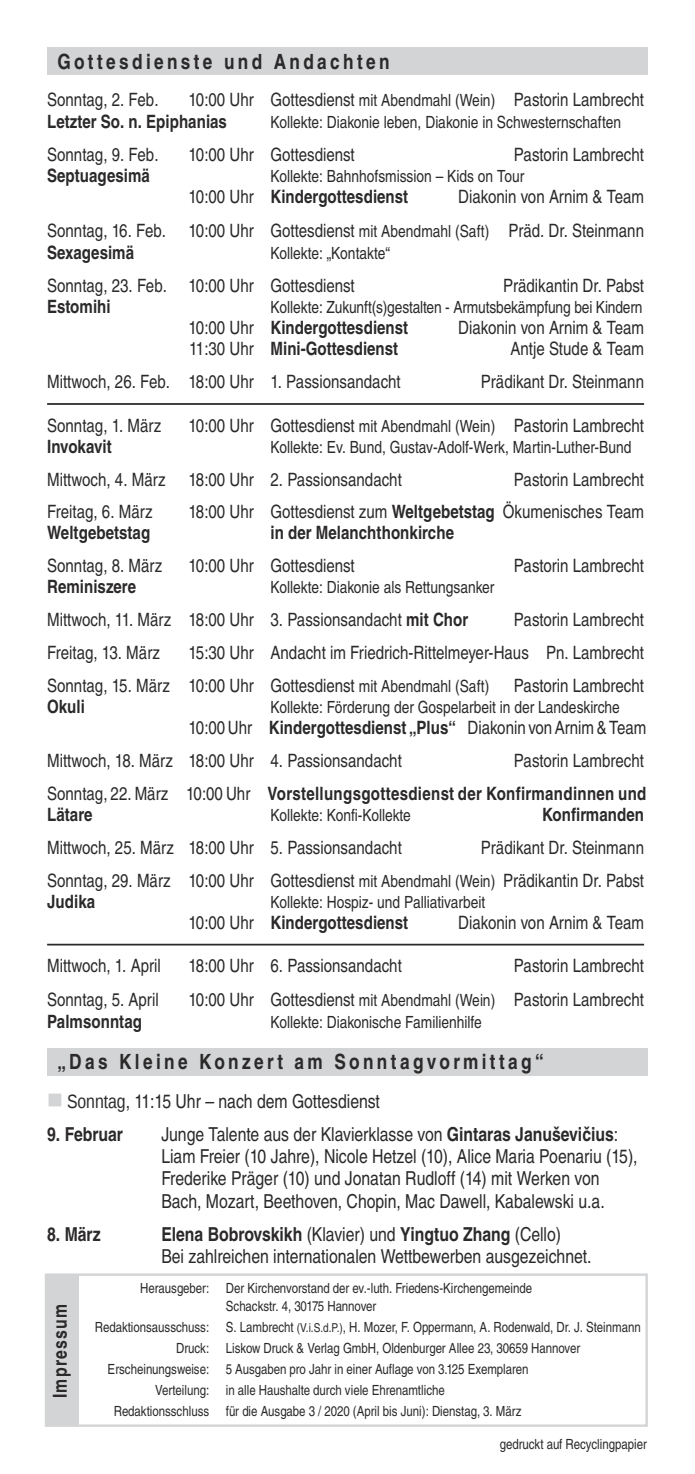
<style>
.page{position:relative;width:695px;height:1474px;background:#fff}
.page>*{position:absolute;margin:0;border:0;box-sizing:border-box;transform-origin:0 0}
.t1{font:700 condensed 21px "Nimbus San L";letter-spacing:.16em;color:#2b292a}
.t2{font:condensed 19.25px/22.4px "Nimbus San L";color:#2b292a}
.t3{font:700 condensed 19.25px "Nimbus San L";letter-spacing:.01em;color:#2b292a}
.t4{font:700 condensed 19.25px "Nimbus San L";letter-spacing:.07em;color:#2b292a}
.t5{font:condensed 18.38px/32.9px "Nimbus San L";color:#2b292a}
.t6{font:700 condensed 18.38px "Nimbus San L";color:#2b292a}
.t7{font:700 condensed 18.38px/32.9px "Nimbus San L";letter-spacing:.02em;color:#2b292a;text-align:right}
.t8{font:condensed 16.8px "Nimbus San L";letter-spacing:-.005em;color:#2b292a}
.t9{font:condensed 14px/17.5px "Nimbus San L";letter-spacing:-.005em;color:#2b292a}
.s1{font-size:16.8px}
.s2{font-weight:700}
.s3{font-weight:400}
.s4{font-family:"Liberation Sans Narrow";font-stretch:normal;font-size:26.25px;color:#d2d4d5}
.s5{font-family:"Liberation Sans Narrow";font-stretch:normal}
.s6{font-size:12.25px}
</style>
<div class="page">
<div style="left:45px;top:1273px;width:602px;height:153px;border:2px solid #d2d4d5"></div>
<div style="left:46px;top:1274px;width:32px;height:151px;background:#d2d4d5"></div>
<div style="left:47px;top:1048px;width:600px;height:27px;background:#d2d4d5"></div>
<div style="left:47px;top:47px;width:600px;height:28px;background:#d2d4d5"></div>
<hr style="left:47px;top:403px;width:597px;height:2px;background:#2b292a">
<hr style="left:47px;top:943px;width:597px;height:2px;background:#2b292a">
<p class="t1" style="left:57px;top:53px;width:334px">Gottesdienste und Andachten</p>
<p class="t5" style="left:47px;top:84px;width:113px">Sonntag, 2. Feb.</p>
<p class="t5" style="left:47px;top:89px;width:598px;line-height:22.1px;text-indent:141px">10:00 Uhr Gottesdienst <span class="s1">mit Abendmahl (Wein)</span> Pastorin Lambrecht<br><span class="s2">Letzter So. n. Epiphanias</span></p>
<p class="t8" style="left:270px;top:113px;width:352px">Kollekte: Diakonie leben, Diakonie in Schwesternschaften</p>
<p class="t5" style="left:47px;top:139px;width:113px">Sonntag, 9. Feb.</p>
<p class="t5" style="left:188px;top:139px;width:168px">10:00 Uhr Gottesdienst</p>
<p class="t5" style="left:514px;top:139px;width:132px">Pastorin Lambrecht</p>
<p class="t6" style="left:47px;top:169px;width:104px">Septuagesimä</p>
<p class="t8" style="left:270px;top:167px;width:255px">Kollekte: Bahnhofsmission – Kids on Tour</p>
<p class="t6" style="left:188px;top:190px;width:221px"><span class="s3">10:00 Uhr</span> Kindergottesdienst</p>
<p class="t5" style="left:47px;top:180px;width:598px;line-height:33.9px;text-align:right">Diakonin von Arnim &amp; Team<br>Sonntag, 16. Feb. 10:00 Uhr Gottesdienst <span class="s1">mit Abendmahl (Saft)</span> Präd. Dr. Steinmann</p>
<p class="t6" style="left:47px;top:246px;width:88px">Sexagesimä</p>
<p class="t8" style="left:270px;top:244px;width:121px">Kollekte: „Kontakte“</p>
<p class="t5" style="left:47px;top:269px;width:309px">Sonntag, 23. Feb. 10:00 Uhr Gottesdienst</p>
<p class="t5" style="left:503px;top:269px;width:142px">Prädikantin Dr. Pabst</p>
<p class="t6" style="left:47px;top:300px;width:65px">Estomihi</p>
<p class="t8" style="left:270px;top:298px;width:373px">Kollekte: Zukunft(s)gestalten - Armutsbekämpfung bei Kindern</p>
<p class="t6" style="left:188px;top:321px;width:221px"><span class="s3">10:00 Uhr</span> Kindergottesdienst</p>
<p class="t5" style="left:458px;top:311px;width:187px">Diakonin von Arnim &amp; Team</p>
<p class="t6" style="left:189px;top:342px;width:210px"><span class="s3">11:30 Uhr</span> Mini-Gottesdienst</p>
<p class="t5" style="left:510px;top:332px;width:135px">Antje Stude &amp; Team</p>
<p class="t5" style="left:47px;top:365px;width:355px">Mittwoch, 26. Feb. 18:00 Uhr 1. Passionsandacht</p>
<p class="t5" style="left:481px;top:365px;width:165px">Prädikant Dr. Steinmann</p>
<p class="t5" style="left:47px;top:409px;width:116px">Sonntag, 1. März</p>
<p class="t5" style="left:188px;top:409px;width:457px">10:00 Uhr Gottesdienst <span class="s1">mit Abendmahl (Wein)</span> Pastorin Lambrecht</p>
<p class="t6" style="left:47px;top:439px;width:66px">Invokavit</p>
<p class="t8" style="left:270px;top:437px;width:362px">Kollekte: Ev. Bund, Gustav-Adolf-Werk, Martin-Luther-Bund</p>
<p class="t5" style="left:47px;top:463px;width:356px">Mittwoch, 4. März 18:00 Uhr 2. Passionsandacht</p>
<p class="t5" style="left:514px;top:463px;width:132px">Pastorin Lambrecht</p>
<p class="t5" style="left:47px;top:496px;width:107px">Freitag, 6. März</p>
<p class="t5" style="left:188px;top:496px;width:457px">18:00 Uhr Gottesdienst zum <span class="s2">Weltgebetstag</span> Ökumenisches Team</p>
<p class="t6" style="left:47px;top:526px;width:105px">Weltgebetstag</p>
<p class="t6" style="left:270px;top:526px;width:185px">in der Melanchthonkirche</p>
<p class="t5" style="left:47px;top:549px;width:117px">Sonntag, 8. März</p>
<p class="t5" style="left:188px;top:549px;width:168px">10:00 Uhr Gottesdienst</p>
<p class="t5" style="left:514px;top:549px;width:132px">Pastorin Lambrecht</p>
<p class="t6" style="left:47px;top:580px;width:90px">Reminiszere</p>
<p class="t8" style="left:270px;top:578px;width:225px">Kollekte: Diakonie als Rettungsanker</p>
<p class="t5" style="left:47px;top:603px;width:422px">Mittwoch, 11. März 18:00 Uhr 3. Passionsandacht <span class="s2">mit Chor</span></p>
<p class="t5" style="left:514px;top:603px;width:132px">Pastorin Lambrecht</p>
<p class="t5" style="left:47px;top:636px;width:114px">Freitag, 13. März</p>
<p class="t5" style="left:47px;top:636px;width:598px;text-indent:141px">15:30 Uhr Andacht im Friedrich-Rittelmeyer-Haus Pn. Lambrecht<br>Sonntag, 15. März 10:00 Uhr Gottesdienst <span class="s1">mit Abendmahl (Saft)</span></p>
<p class="t5" style="left:514px;top:669px;width:132px">Pastorin Lambrecht</p>
<p class="t6" style="left:47px;top:699px;width:39px">Okuli</p>
<p class="t8" style="left:270px;top:698px;width:351px">Kollekte: Förderung der Gospelarbeit in der Landeskirche</p>
<p class="t5" style="left:47px;top:711px;width:600px;text-indent:141px">10:00 Uhr <span class="s2">Kindergottesdienst „Plus“</span> Diakonin von Arnim &amp; Team<br>Mittwoch, 18. März 18:00 Uhr 4. Passionsandacht</p>
<p class="t7" style="left:47px;top:746px;width:600px"><span class="s3">Pastorin Lambrecht<br>Sonntag, 22. März 10:00 Uhr</span> Vorstellungsgottesdienst der Konfirmandinnen und</p>
<p class="t6" style="left:47px;top:807px;width:47px">Lätare</p>
<p class="t8" style="left:270px;top:805px;width:142px">Kollekte: Konfi-Kollekte</p>
<p class="t6" style="left:542px;top:807px;width:103px">Konfirmanden</p>
<p class="t5" style="left:47px;top:831px;width:356px">Mittwoch, 25. März 18:00 Uhr 5. Passionsandacht</p>
<p class="t5" style="left:47px;top:831px;width:598px;text-align:right">Prädikant Dr. Steinmann<br>Sonntag, 29. März 10:00 Uhr Gottesdienst <span class="s1">mit Abendmahl (Wein)</span> Prädikantin Dr. Pabst</p>
<p class="t6" style="left:47px;top:894px;width:49px">Judika</p>
<p class="t8" style="left:270px;top:892px;width:216px">Kollekte: Hospiz- und Palliativarbeit</p>
<p class="t6" style="left:188px;top:915px;width:221px"><span class="s3">10:00 Uhr</span> Kindergottesdienst</p>
<p class="t5" style="left:458px;top:906px;width:187px">Diakonin von Arnim &amp; Team</p>
<p class="t5" style="left:47px;top:949px;width:115px">Mittwoch, 1. April</p>
<p class="t5" style="left:188px;top:949px;width:215px">18:00 Uhr 6. Passionsandacht</p>
<p class="t5" style="left:514px;top:949px;width:132px">Pastorin Lambrecht</p>
<p class="t5" style="left:47px;top:983px;width:113px">Sonntag, 5. April</p>
<p class="t5" style="left:188px;top:983px;width:457px">10:00 Uhr Gottesdienst <span class="s1">mit Abendmahl (Wein)</span> Pastorin Lambrecht</p>
<p class="t6" style="left:47px;top:1014px;width:96px">Palmsonntag</p>
<p class="t8" style="left:270px;top:1013px;width:213px">Kollekte: Diakonische Familienhilfe</p>
<p class="t1" style="left:57px;top:1053px;width:487px">„Das Kleine Konzert am Sonntagvormittag“</p>
<p class="t2" style="left:47px;top:1089px;width:334px"><span class="s4">■</span> <span class="s5">Sonntag</span>, 11:15 Uhr – nach dem Gottesdienst</p>
<p class="t3" style="left:47px;top:1126px;width:77px">9. Februar</p>
<p class="t2" style="left:161px;top:1122px;width:478px">Junge Talente aus der Klavierklasse von <span class="s2">Gintaras Januševičius</span>:<br>Liam Freier (10 Jahre), Nicole Hetzel (10), Alice Maria Poenariu (15), Frederike Präger (10) und Jonatan Rudloff (14) mit Werken von Bach, Mozart, Beethoven, Chopin, Mac Dawell, Kabalewski u.a.</p>
<p class="t3" style="left:47px;top:1226px;width:55px">8. März</p>
<p class="t2" style="left:161px;top:1222px;width:431px"><span class="s2">Elena Bobrovskikh</span> (Klavier) und <span class="s2">Yingtuo Zhang</span> (Cello)<br>Bei zahlreichen internationalen Wettbewerben ausgezeichnet.</p>
<p class="t4" style="left:53px;top:1398px;width:96px;rotate:-90deg">Impressum</p>
<p class="t9" style="left:226px;top:1279px;width:308px;text-indent:-86px">Herausgeber: Der Kirchenvorstand der ev.-luth. Friedens-Kirchengemeinde<br>Schackstr. 4, 30175 Hannover</p>
<p class="t9" style="left:95px;top:1318px;width:547px">Redaktionsausschuss: S. Lambrecht <span class="s6">(V.i.S.d.P.)</span>, H. Mozer, F. Oppermann, A. Rodenwald, Dr. J. Steinmann</p>
<p class="t9" style="left:176px;top:1339px;width:405px">Druck: Liskow Druck &amp; Verlag GmbH, Oldenburger Allee 23, 30659 Hannover</p>
<p class="t9" style="left:108px;top:1360px;width:422px">Erscheinungsweise: 5 Ausgaben pro Jahr in einer Auflage von 3.125 Exemplaren</p>
<p class="t9" style="left:155px;top:1381px;width:291px">Verteilung: in alle Haushalte durch viele Ehrenamtliche</p>
<p class="t9" style="left:114px;top:1402px;width:409px">Redaktionsschluss für die Ausgabe 3 / 2020 (April bis Juni): Dienstag, 3. März</p>
<p class="t9" style="left:499px;top:1435px;width:148px">gedruckt auf Recyclingpapier</p>
</div>
